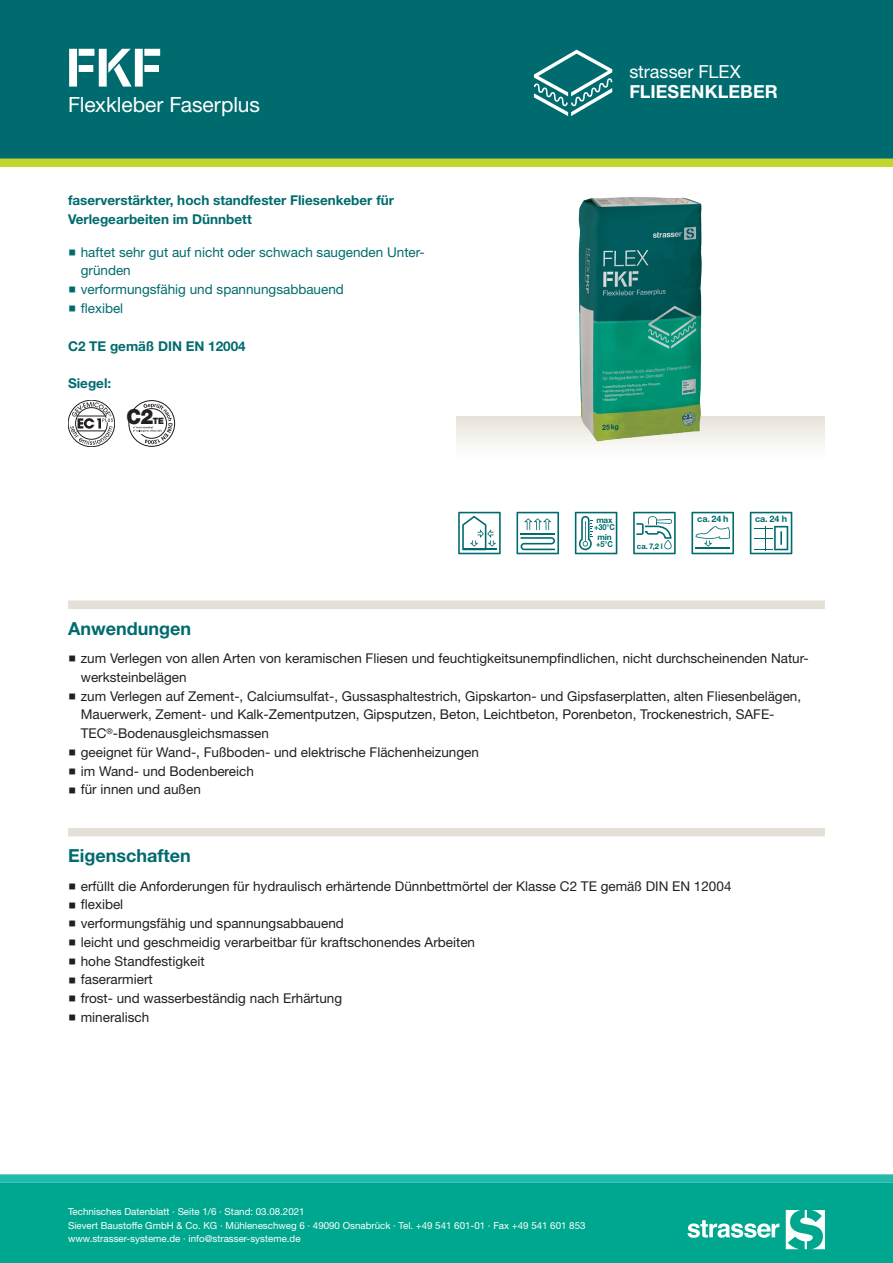
<style>
.page{position:relative;width:893px;height:1263px;background:#fff}
.page>*{position:absolute;margin:0;border:0;box-sizing:border-box;transform-origin:0 0}
.CB_AF_STR_Produkt_ku{font:700 54px "Standard CT Stencil";color:#fff}
.CB_AF_STR_Produkt_la{font:21px "Helvetica Neue LT Std";color:#fff}
.t1{font:900 20.55px "Helvetica Neue LT Pro";color:#231f20;scale:.94 1}
.CB_AF_STR_Ueberschri{font:700 18px "Helvetica Neue LT Std";color:#006b6e}
.CB_AF_STR_Produktgru{font:700 18px "Helvetica Neue LT Std";letter-spacing:.005em;color:#fff}
.CB_AF_STR_Produktgru-2{font:18px "Helvetica Neue LT Std";color:#fff}
.t2{font:13.5px/18.8px "Helvetica Neue LT Std";color:#231f20}
.CB_AF_STR_Grundschri{font:700 13.5px/18.8px "Helvetica Neue LT Std";color:#006b6e}
.t3{font:13.5px/18.8px "Helvetica Neue LT Std";color:#006b6e}
.t4{font:9.75px/13.5px "Helvetica Neue LT Std";color:#fff}
.t5{font:700 9px "Helvetica Neue LT Pro";color:#006b6e}
.t6{font:900 8.7px "Helvetica Neue LT Pro";color:#231f20;scale:.95 1}
.t7{font:700 8.25px/7.2px "Helvetica Neue LT Pro";letter-spacing:-.02em;color:#006b6e}
.t8{font:700 7.8px "Helvetica Neue LT Pro";color:#006b6e}
</style>
<div class="page">
<div style="left:0;top:1183px;width:893px;height:80px;background:#00a78f"></div>
<div style="left:0;top:0;width:893px;height:159px;background:#006b6e"></div>
<svg style="left:688px;top:1220px;width:91px;height:18px"></svg>
<svg style="left:786px;top:1210px;width:39px;height:39px"></svg>
<div style="left:0;top:1174px;width:893px;height:9px;background:#22bbab"></div>
<div style="left:0;top:159px;width:893px;height:8px;background:#c1d72f"></div>
<svg style="left:534px;top:50px;width:78px;height:66px"></svg>
<svg style="left:456px;top:416px;width:369px;height:29px"></svg>
<img style="left:578px;top:196px;width:125px;height:246px">
<svg style="left:458px;top:512px;width:43px;height:42px"></svg>
<hr style="left:463px;top:549px;width:34px;height:1px;background:#006b6e">
<svg style="left:516px;top:512px;width:43px;height:42px"></svg>
<svg style="left:575px;top:512px;width:42px;height:42px"></svg>
<svg style="left:633px;top:512px;width:43px;height:42px"></svg>
<svg style="left:691px;top:512px;width:43px;height:42px"></svg>
<svg style="left:750px;top:512px;width:42px;height:42px"></svg>
<div style="left:68px;top:400px;width:47px;height:47px;border:1px solid #231f20;border-radius:50%"></div>
<svg style="left:70px;top:402px;width:43px;height:43px"></svg>
<svg style="left:129px;top:401px;width:46px;height:45px"></svg>
<div style="left:128px;top:400px;width:47px;height:47px;border:1px solid #231f20;border-radius:50%"></div>
<div style="left:132px;top:411px;width:17px;height:12px;background:#fff"></div>
<svg style="left:133px;top:404px;width:40px;height:40px"></svg>
<div style="left:68px;top:600px;width:757px;height:9px;background:#e5e0d7"></div>
<div style="left:68px;top:828px;width:757px;height:8px;background:#e5e0d7"></div>
<p class="CB_AF_STR_Produkt_ku" style="left:66px;top:34px;width:98px">FKF</p>
<p class="CB_AF_STR_Produkt_la" style="left:68px;top:92px;width:193px">Flexkleber Faserplus</p>
<p class="CB_AF_STR_Grundschri" style="left:68px;top:191px;width:328px">faserverstärkter, hoch standfester Fliesenkeber für<br>Verlegearbeiten im Dünnbett</p>
<p class="t3" style="left:81px;top:242px;width:346px">haftet sehr gut auf nicht oder schwach saugenden Unter&shy;gründen</p>
<p class="t3" style="left:81px;top:280px;width:265px">verformungsfähig und spannungsabbauend</p>
<p class="t3" style="left:81px;top:299px;width:44px">flexibel</p>
<p class="CB_AF_STR_Grundschri" style="left:68px;top:336px;width:179px">C2 TE gemäß DIN EN 12004</p>
<p class="CB_AF_STR_Grundschri" style="left:68px;top:374px;width:45px">Siegel:</p>
<p class="t1" style="left:126px;top:404px;width:30px">C2</p>
<p class="t6" style="left:153px;top:415px;width:13px">TE</p>
<p class="CB_AF_STR_Produktgru-2" style="left:629px;top:61px;width:113px">strasser FLEX</p>
<p class="CB_AF_STR_Produktgru" style="left:629px;top:81px;width:150px">FLIESENKLEBER</p>
<p class="t7" style="left:594px;top:516px;width:22px">max +30°C</p>
<p class="t7" style="left:596px;top:533px;width:18px">min +5°C</p>
<p class="t8" style="left:637px;top:542px;width:28px">ca. 7,2 l</p>
<p class="t5" style="left:697px;top:514px;width:33px">ca. 24 h</p>
<p class="t5" style="left:755px;top:514px;width:34px">ca. 24 h</p>
<p class="CB_AF_STR_Ueberschri" style="left:68px;top:617px;width:125px">Anwendungen</p>
<p class="t2" style="left:81px;top:649px;width:729px">zum Verlegen von allen Arten von keramischen Fliesen und feuchtigkeitsunempfindlichen, nicht durchscheinenden Natur&shy;werksteinbelägen</p>
<p class="t2" style="left:81px;top:686px;width:722px">zum Verlegen auf Zement-, Calciumsulfat-, Gussasphaltestrich, Gipskarton- und Gipsfaserplatten, alten Fliesenbelägen,<br>Mauerwerk, Zement- und Kalk-Zementputzen, Gipsputzen, Beton, Leichtbeton, Porenbeton, Trockenestrich, SAFE-<br>TEC<sup>®</sup>-Bodenausgleichsmassen</p>
<p class="t2" style="left:81px;top:743px;width:400px">geeignet für Wand-, Fußboden- und elektrische Flächenheizungen</p>
<p class="t2" style="left:81px;top:761px;width:175px">im Wand- und Bodenbereich</p>
<p class="t2" style="left:81px;top:780px;width:122px">für innen und außen</p>
<p class="CB_AF_STR_Ueberschri" style="left:68px;top:844px;width:124px">Eigenschaften</p>
<p class="t2" style="left:81px;top:876px;width:652px">erfüllt die Anforderungen für hydraulisch erhärtende Dünnbettmörtel der Klasse C2 TE gemäß DIN EN 12004</p>
<p class="t2" style="left:81px;top:895px;width:44px">flexibel</p>
<p class="t2" style="left:81px;top:914px;width:265px">verformungsfähig und spannungsabbauend</p>
<p class="t2" style="left:81px;top:932px;width:396px">leicht und geschmeidig verarbeitbar für kraftschonendes Arbeiten</p>
<p class="t2" style="left:81px;top:951px;width:126px">hohe Standfestigkeit</p>
<p class="t2" style="left:81px;top:970px;width:73px">faserarmiert</p>
<p class="t2" style="left:81px;top:989px;width:263px">frost- und wasserbeständig nach Erhärtung</p>
<p class="t2" style="left:81px;top:1007px;width:70px">mineralisch</p>
<p class="t4" style="left:68px;top:1205px;width:519px">Technisches Datenblatt · Seite 1/6 · Stand: 03.08.2021<br>Sievert Baustoffe GmbH &amp; Co. KG · Mühleneschweg 6 · 49090 Osnabrück · Tel. +49 541 601-01 · Fax +49 541 601 853 www.strasser-systeme.de · info@strasser-systeme.de</p>
</div>
